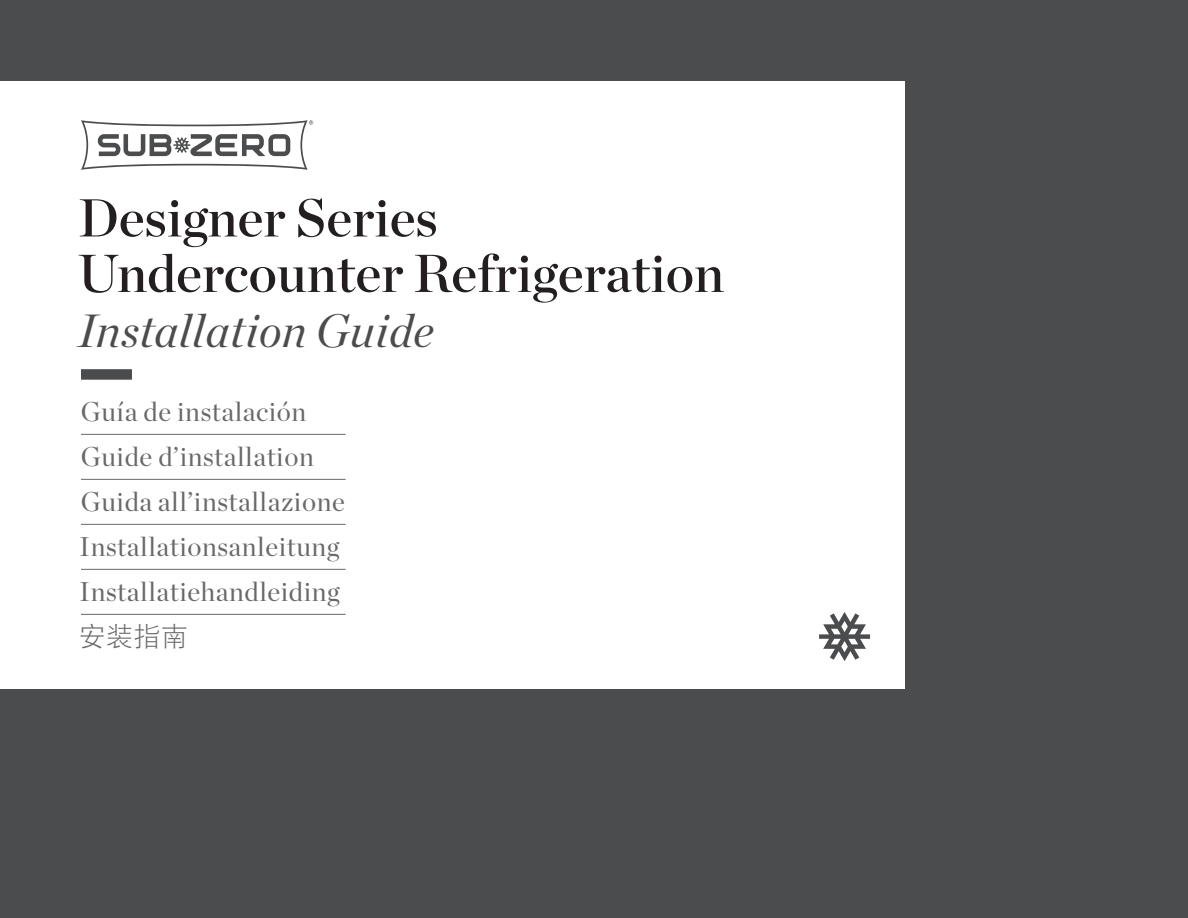
<style>
.page{position:relative;width:1188px;height:918px;background:#4b4c4d}
.page>*{position:absolute;margin:0;border:0;box-sizing:border-box;transform-origin:0 0}
.t1{font:53.25px/55.5px "Chronicle Display Semi";color:#231f20}
.t2{font:italic 46.5px "Chronicle Display";letter-spacing:.01em;color:#4b4c4d}
.t3{font:27px/45px "Chronicle Display";letter-spacing:.02em;color:#69696c}
.t4{font:27px "DFP Hei W3";color:#69696c}
</style>
<div class="page">
<div style="left:0;top:81px;width:904px;height:607px;background:#fff"></div>
<svg style="left:81px;top:120px;width:232px;height:50px"></svg>
<svg style="left:819px;top:612px;width:51px;height:49px"></svg>
<hr style="left:81px;top:434px;width:265px;height:1px;background:#69696c">
<hr style="left:81px;top:479px;width:265px;height:1px;background:#69696c">
<hr style="left:81px;top:524px;width:265px;height:1px;background:#69696c">
<hr style="left:81px;top:569px;width:265px;height:1px;background:#69696c">
<hr style="left:81px;top:614px;width:265px;height:1px;background:#69696c">
<div style="left:81px;top:369px;width:51px;height:11px;background:#4b4c4d"></div>
<h1 class="t1" style="left:77px;top:186px;width:648px">Designer Series<br>Undercounter Refrigeration</h1>
<h2 class="t2" style="left:78px;top:295px;width:357px">Installation Guide</h2>
<p class="t3" style="left:79px;top:387px;width:267px">Guía de instalación<br>Guide d’installation<br>Guida all’installazione<br>Installationsanleitung<br>Installatiehandleiding</p>
<p class="t4" style="left:79px;top:621px;width:111px">安装指南</p>
</div>
